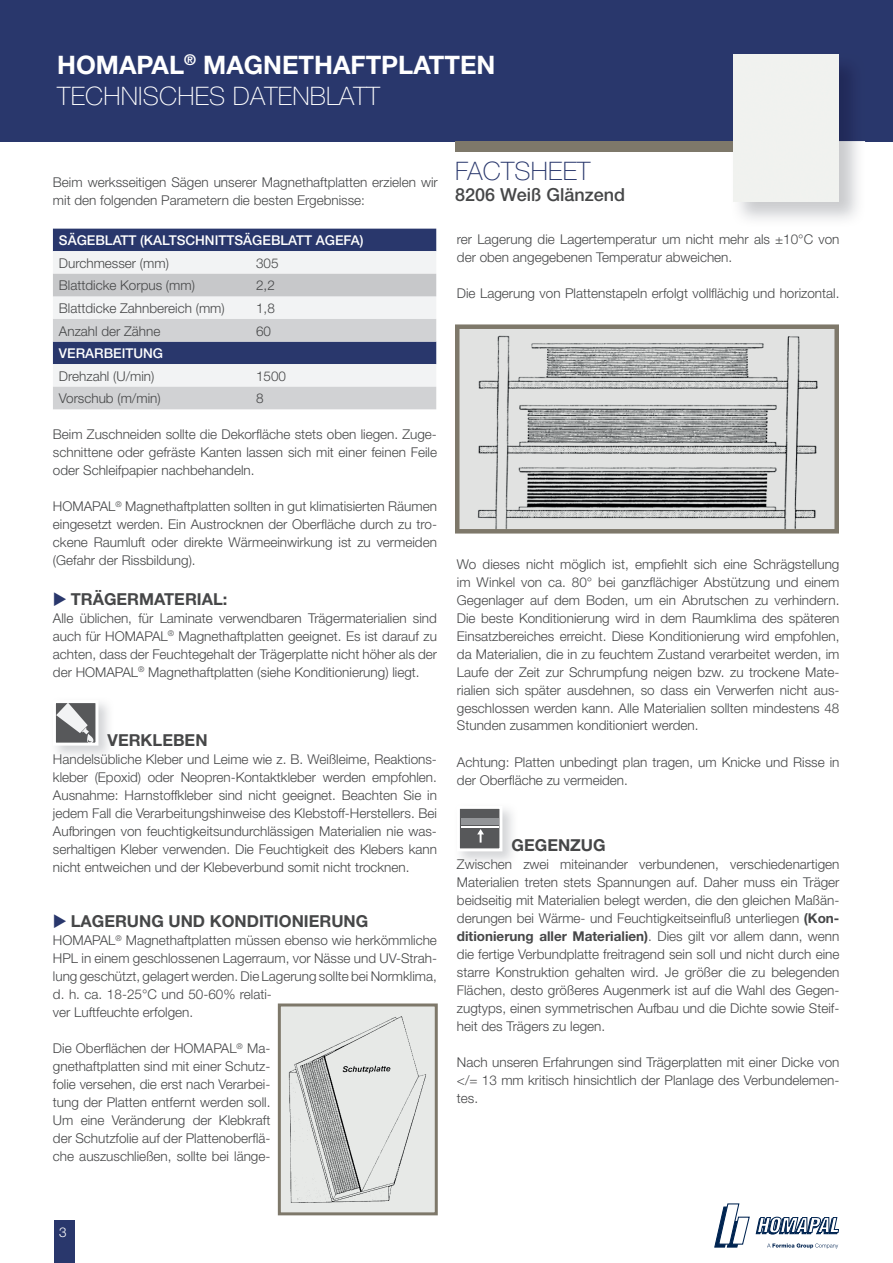
<style>
.page{position:relative;width:893px;height:1263px;background:#fff}
.page>*{position:absolute;margin:0;border:0;box-sizing:border-box;transform-origin:0 0}
.t1{font:700 25.5px/30.6px "Helvetica Neue";color:#fff}
.t2{font:100 25.5px "Helvetica Neue";letter-spacing:.01em;color:#29376c}
.t3{font:500 18px "Helvetica Neue";color:#464748}
.t4{font:700 16.5px "Helvetica Neue";color:#464748}
.t5{font:300 13.5px/18px "Helvetica Neue";color:#464748;text-align:justify}
.t6{font:500 13.5px "Helvetica Neue";color:#fff}
.t7{font:300 13.5px "Helvetica Neue";color:#fff}
.s1{font-weight:100}
.s2{color:#29376c}
.s3{font-weight:700}
</style>
<div class="page">
<svg style="left:756px;top:1216px;width:83px;height:18px"></svg>
<svg style="left:714px;top:1203px;width:36px;height:45px"></svg>
<svg style="left:767px;top:1243px;width:71px;height:5px"></svg>
<div style="left:0;top:0;width:893px;height:141px;background:#29376c"></div>
<div style="left:53px;top:229px;width:383px;height:22px;background:#29376c"></div>
<div style="left:53px;top:251px;width:383px;height:68px;background:#f2f3f4"></div>
<div style="left:53px;top:274px;width:383px;height:22px;background:#c7c8ca"></div>
<svg style="left:53px;top:319px;width:383px;height:90px"></svg>
<img style="left:56px;top:703px;width:53px;height:53px">
<svg style="left:57px;top:704px;width:37px;height:38px"></svg>
<div style="left:53px;top:700px;width:45px;height:46px;border:3px solid #fff"></div>
<img style="left:460px;top:809px;width:53px;height:53px">
<div style="left:458px;top:807px;width:43px;height:43px;background:#57585a"></div>
<hr style="left:461px;top:826px;width:38px;height:1px;background:#fff">
<hr style="left:461px;top:821px;width:38px;height:4px;background:#939598">
<hr style="left:461px;top:818px;width:38px;height:2px;background:#939598">
<svg style="left:477px;top:829px;width:7px;height:13px"></svg>
<div style="left:457px;top:806px;width:45px;height:45px;border:3px solid #fff"></div>
<div style="left:54px;top:1220px;width:20px;height:43px;background:#29376c"></div>
<div style="left:455px;top:141px;width:283px;height:10px;background:#7e786a"></div>
<img style="left:282px;top:1007px;width:152px;height:204px">
<div style="left:278px;top:1003px;width:160px;height:212px;border:3px solid #7e786a"></div>
<img style="left:460px;top:329px;width:374px;height:199px">
<div style="left:455px;top:324px;width:384px;height:209px;border:4px solid #7e786a"></div>
<img style="left:731px;top:54px;width:134px;height:166px">
<svg style="left:731px;top:141px;width:2px;height:10px"></svg>
<div style="left:733px;top:55px;width:106px;height:146px;background:#f0f2ef"></div>
<h1 class="t1" style="left:57px;top:49px;width:440px">HOMAPAL<sup>®</sup> MAGNETHAFTPLATTEN<br><span class="s1">TECHNISCHES DATENBLATT</span></h1>
<p class="t5" style="left:53px;top:173px;width:386px">Beim werksseitigen Sägen unserer Magnethaftplatten erzielen wir mit den folgenden Parametern die besten Ergebnisse:</p>
<p class="t6" style="left:59px;top:232px;width:306px">SÄGEBLATT (KALTSCHNITTSÄGEBLATT AGEFA)</p>
<p class="t5" style="left:59px;top:254px;width:112px">Durchmesser (mm)</p>
<p class="t5" style="left:256px;top:254px;width:24px">305</p>
<p class="t5" style="left:59px;top:276px;width:138px">Blattdicke Korpus (mm)</p>
<p class="t5" style="left:256px;top:276px;width:20px">2,2</p>
<p class="t5" style="left:59px;top:299px;width:167px">Blattdicke Zahnbereich (mm)</p>
<p class="t5" style="left:256px;top:299px;width:20px">1,8</p>
<p class="t5" style="left:59px;top:321px;width:103px">Anzahl der Zähne</p>
<p class="t5" style="left:256px;top:321px;width:17px">60</p>
<p class="t6" style="left:59px;top:345px;width:106px">VERARBEITUNG</p>
<p class="t5" style="left:59px;top:367px;width:97px">Drehzahl (U/min)</p>
<p class="t5" style="left:256px;top:367px;width:32px">1500</p>
<p class="t5" style="left:59px;top:389px;width:103px">Vorschub (m/min)</p>
<p class="t5" style="left:256px;top:389px;width:9px">8</p>
<p class="t5" style="left:53px;top:425px;width:386px">Beim Zuschneiden sollte die Dekorfläche stets oben liegen. Zuge&shy;schnittene oder gefräste Kanten lassen sich mit einer feinen Feile oder Schleifpapier nachbehandeln.</p>
<p class="t5" style="left:53px;top:497px;width:386px">HOMAPAL<sup>®</sup> Magnethaftplatten sollten in gut klimatisierten Räumen eingesetzt werden. Ein Austrocknen der Oberfläche durch zu tro&shy;ckene Raumluft oder direkte Wärmeeinwirkung ist zu vermeiden (Gefahr der Rissbildung).</p>
<p class="t4" style="left:53px;top:589px;width:176px"><span class="s2">◆</span> TRÄGERMATERIAL:</p>
<p class="t5" style="left:53px;top:609px;width:386px">Alle üblichen, für Laminate verwendbaren Trägermaterialien sind auch für HOMAPAL<sup>®</sup> Magnethaftplatten geeignet. Es ist darauf zu achten, dass der Feuchtegehalt der Trägerplatte nicht höher als der der HOMAPAL<sup>®</sup> Magnethaftplatten (siehe Konditionierung) liegt.</p>
<p class="t4" style="left:108px;top:729px;width:101px">VERKLEBEN</p>
<p class="t5" style="left:53px;top:749px;width:386px">Handelsübliche Kleber und Leime wie z. B. Weißleime, Reaktions&shy;kleber (Epoxid) oder Neopren-Kontaktkleber werden empfohlen.<br>Ausnahme: Harnstoffkleber sind nicht geeignet. Beachten Sie in jedem Fall die Verarbeitungshinweise des Klebstoff-Herstellers. Bei Aufbringen von feuchtigkeitsundurchlässigen Materialien nie was&shy;serhaltigen Kleber verwenden. Die Feuchtigkeit des Klebers kann nicht entweichen und der Klebeverbund somit nicht trocknen.</p>
<p class="t4" style="left:53px;top:911px;width:317px"><span class="s2">◆</span> LAGERUNG UND KONDITIONIERUNG</p>
<p class="t5" style="left:53px;top:931px;width:386px;text-align:left">HOMAPAL<sup>®</sup> Magnethaftplatten müssen ebenso wie herkömmliche HPL in einem geschlossenen Lagerraum, vor Nässe und UV-Strah&shy;lung geschützt, gelagert werden. Die Lagerung sollte bei Normklima, d. h. ca. 18-25°C und 50-60% relati-<br>ver Luftfeuchte erfolgen.</p>
<p class="t5" style="left:53px;top:1039px;width:219px">Die Oberflächen der HOMAPAL<sup>®</sup> Ma&shy;gnethaftplatten sind mit einer Schutz&shy;folie versehen, die erst nach Verarbei&shy;tung der Platten entfernt werden soll.<br>Um eine Veränderung der Klebkraft der Schutzfolie auf der Plattenoberflä&shy;che auszuschließen, sollte bei länge-</p>
<h1 class="t2" style="left:455px;top:156px;width:137px">FACTSHEET</h1>
<h2 class="t3" style="left:455px;top:184px;width:172px">8206 Weiß Glänzend</h2>
<p class="t5" style="left:457px;top:230px;width:384px">rer Lagerung die Lagertemperatur um nicht mehr als ±10°C von der oben angegebenen Temperatur abweichen.</p>
<p class="t5" style="left:457px;top:284px;width:384px">Die Lagerung von Plattenstapeln erfolgt vollflächig und horizontal.</p>
<p class="t5" style="left:457px;top:554px;width:384px">Wo dieses nicht möglich ist, empfiehlt sich eine Schrägstellung im Winkel von ca. 80° bei ganzflächiger Abstützung und einem Gegenlager auf dem Boden, um ein Abrutschen zu verhindern.<br>Die beste Konditionierung wird in dem Raumklima des späteren Einsatzbereiches erreicht. Diese Konditionierung wird empfohlen, da Materialien, die in zu feuchtem Zustand verarbeitet werden, im Laufe der Zeit zur Schrumpfung neigen bzw. zu trockene Mate&shy;rialien sich später ausdehnen, so dass ein Verwerfen nicht aus&shy;geschlossen werden kann. Alle Materialien sollten mindestens 48<br>Stunden zusammen konditioniert werden.</p>
<p class="t5" style="left:457px;top:752px;width:384px">Achtung: Platten unbedingt plan tragen, um Knicke und Risse in der Oberfläche zu vermeiden.</p>
<p class="t4" style="left:512px;top:835px;width:96px">GEGENZUG</p>
<p class="t5" style="left:457px;top:855px;width:384px">Zwischen zwei miteinander verbundenen, verschiedenartigen Materialien treten stets Spannungen auf. Daher muss ein Träger beidseitig mit Materialien belegt werden, die den gleichen Maßän&shy;derungen bei Wärme- und Feuchtigkeitseinfluß unterliegen <span class="s3">(Kon&shy;ditionierung aller Materialien)</span>. Dies gilt vor allem dann, wenn die fertige Verbundplatte freitragend sein soll und nicht durch eine starre Konstruktion gehalten wird. Je größer die zu belegenden Flächen, desto größeres Augenmerk ist auf die Wahl des Gegen&shy;zugtyps, einen symmetrischen Aufbau und die Dichte sowie Steif&shy;heit des Trägers zu legen.</p>
<p class="t5" style="left:457px;top:1053px;width:384px">Nach unseren Erfahrungen sind Trägerplatten mit einer Dicke von &lt;/= 13 mm kritisch hinsichtlich der Planlage des Verbundelemen&shy;tes.</p>
<p class="t7" style="left:59px;top:1223px;width:9px">3</p>
</div>
